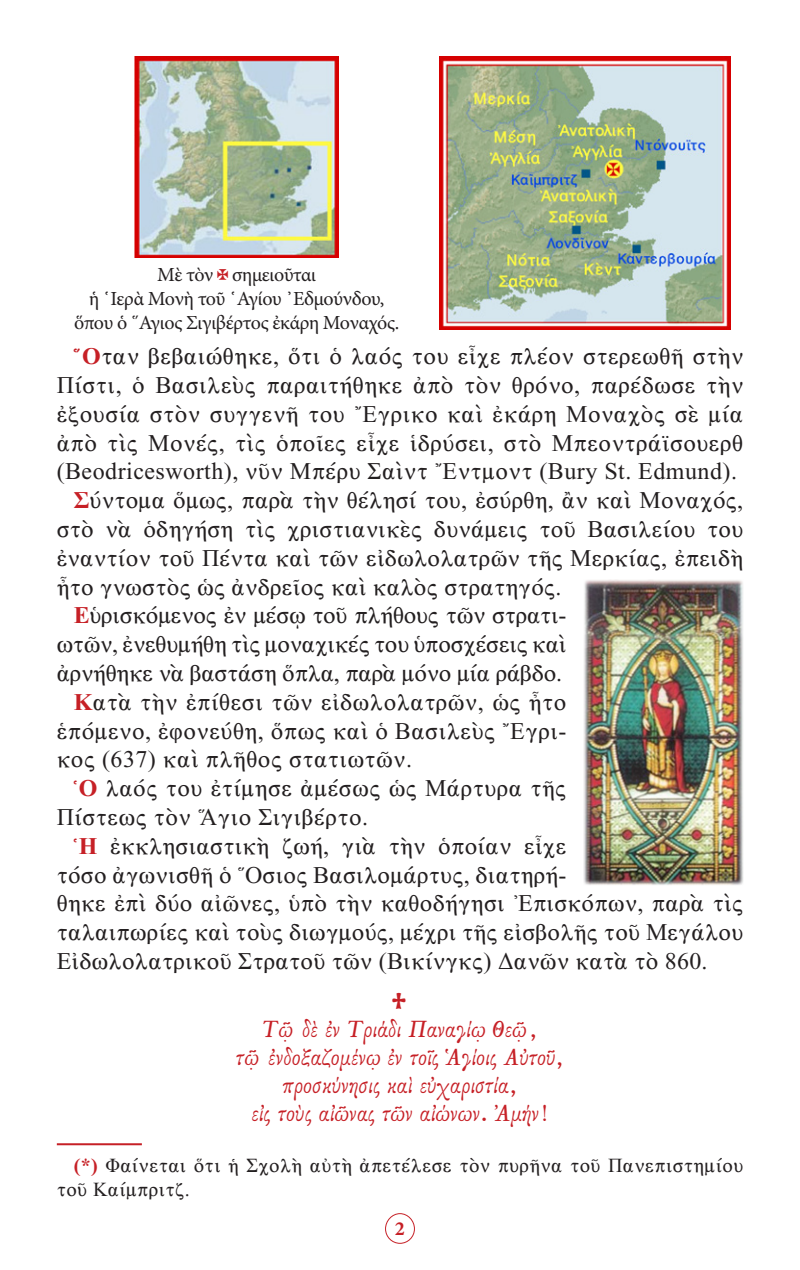
<style>
.page{position:relative;width:800px;height:1270px;background:#fff}
.page>*{position:absolute;margin:0;border:0;box-sizing:border-box;transform-origin:0 0}
.t1{font:24px/28.8px "CTOS New Times Roman Test 1";letter-spacing:.01em;color:#231f20;text-align:justify}
.t2{font:24px "GFS Baskerville";color:#c62026}
.t3{font:24px "Byz Eikones Pan Normal";color:#c62026}
.t4{font:20px/24px "Minion Pro";letter-spacing:-.02em;color:#231f20;text-align:center}
.t5{font:20px/24px "CTOS New Times Roman Test 1";letter-spacing:.02em;color:#231f20}
.t6{font:700 20px "Minion Pro";color:#c62026}
.s1{font-family:"BYZIMAK";color:#c62026}
.s2{font-family:"CTOS New Times Bold Test 1";color:#c62026}
</style>
<div class="page">
<div style="left:385px;top:1213px;width:30px;height:31px;border:1px solid #c62026;border-radius:50%"></div>
<img style="left:583px;top:579px;width:160px;height:306px">
<img style="left:439px;top:57px;width:291px;height:272px">
<img style="left:135px;top:57px;width:204px;height:201px">
<hr style="left:57px;top:1143px;width:85px;height:2px;background:#c62026">
<p class="t4" style="left:157px;top:262px;width:160px">Μὲ τὸν <span class="s1">#</span> σημειοῦται</p>
<p class="t4" style="left:74px;top:286px;width:327px">ἡ ῾Ιερὰ Μονὴ τοῦ ῾Αγίου ᾿ Εδμούνδου, ὅπου ὁ ῞Αγιος Σιγιβέρτος ἐκάρη Μοναχός.</p>
<p class="t1" style="left:57px;top:342px;width:688px;text-indent:17px"><span class="s2">῞Ο</span>ταν βεβαιώθηκε, ὅτι ὁ λαός του εἶχε πλέον στερεωθῆ στὴν Πίστι, ὁ Βασιλεὺς παραιτήθηκε ἀπὸ τὸν θρόνο, παρέδωσε τὴν ἐξουσία στὸν συγγενῆ του ῎Εγρικο καὶ ἐκάρη Μοναχὸς σὲ μία ἀπὸ τὶς Μονές, τὶς ὁποῖες εἶχε ἱδρύσει, στὸ Μπεοντράϊσουερθ (Beodricesworth), νῦν Μπέρυ Σαὶντ Ἔντμοντ (Bury St. Edmund).</p>
<p class="t1" style="left:57px;top:486px;width:688px;text-indent:17px"><span class="s2">Σ</span>ύντομα ὅμως, παρὰ τὴν θέλησί του, ἐσύρθη, ἂν καὶ Μοναχός, στὸ νὰ ὁδηγήση τὶς χριστιανικὲς δυνάμεις τοῦ Βασιλείου του ἐναντίον τοῦ Πέντα καὶ τῶν εἰδωλολατρῶν τῆς Μερκίας, ἐπειδὴ ἦτο γνωστὸς ὡς ἀνδρεῖος καὶ καλὸς στρατηγός.</p>
<p class="t1" style="left:57px;top:601px;width:511px;text-indent:17px"><span class="s2">Ε</span>ὑρισκόμενος ἐν μέσῳ τοῦ πλήθους τῶν στρατι&shy;ωτῶν, ἐνεθυμήθη τὶς μοναχικές του ὑποσχέσεις καὶ ἀρνήθηκε νὰ βαστάση ὅπλα, παρὰ μόνο μία ράβδο.</p>
<p class="t1" style="left:57px;top:687px;width:511px;text-indent:17px"><span class="s2">Κ</span>ατὰ τὴν ἐπίθεσι τῶν εἰδωλολατρῶν, ὡς ἦτο ἑπόμενο, ἐφονεύθη, ὅπως καὶ ὁ Βασιλεὺς ῎Εγρι&shy;κος (637) καὶ πλῆθος στατιωτῶν.</p>
<p class="t1" style="left:57px;top:774px;width:511px;text-indent:17px"><span class="s2">Ὁ</span> λαός του ἐτίμησε ἀμέσως ὡς Μάρτυρα τῆς<br>Πίστεως τὸν Ἅγιο Σιγιβέρτο.</p>
<p class="t1" style="left:57px;top:831px;width:688px;text-align:left;text-indent:17px"><span class="s2">Ἡ</span> ἐκκλησιαστικὴ ζωή, γιὰ τὴν ὁποίαν εἶχε<br>τόσο ἀγωνισθῆ ὁ Ὅσιος Βασιλομάρτυς, διατηρή-<br>θηκε ἐπὶ δύο αἰῶνες, ὑπὸ τὴν καθοδήγησι Ἐπισκόπων, παρὰ τὶς ταλαιπωρίες καὶ τοὺς διωγμούς, μέχρι τῆς εἰσβολῆς τοῦ Μεγάλου Εἰδωλολατρικοῦ Στρατοῦ τῶν (Βικίνγκς) Δανῶν κατὰ τὸ 860.</p>
<p class="t3" style="left:392px;top:985px;width:17px">+</p>
<p class="t2" style="left:262px;top:1016px;width:276px">Τῷ δὲ ἐν Τριάδι Παναγίῳ Θεῷ,</p>
<p class="t2" style="left:236px;top:1044px;width:329px">τῷ ἐνδοξαζομένῳ ἐν τοῖς Ἁγίοις Αὐτοῦ,</p>
<p class="t2" style="left:283px;top:1072px;width:236px">προσκύνησις καὶ εὐχαριστία,</p>
<p class="t2" style="left:251px;top:1100px;width:299px">εἰς τοὺς αἰῶνας τῶν αἰώνων. Ἀμήν!</p>
<p class="t5" style="left:57px;top:1153px;width:688px;text-indent:17px"><span class="s2">(*)</span> Φαίνεται ὅτι ἡ Σχολὴ αὐτὴ ἀπετέλεσε τὸν πυρῆνα τοῦ Πανεπιστημίου τοῦ Καίμπριτζ.</p>
<p class="t6" style="left:395px;top:1215px;width:11px">2</p>
</div>
